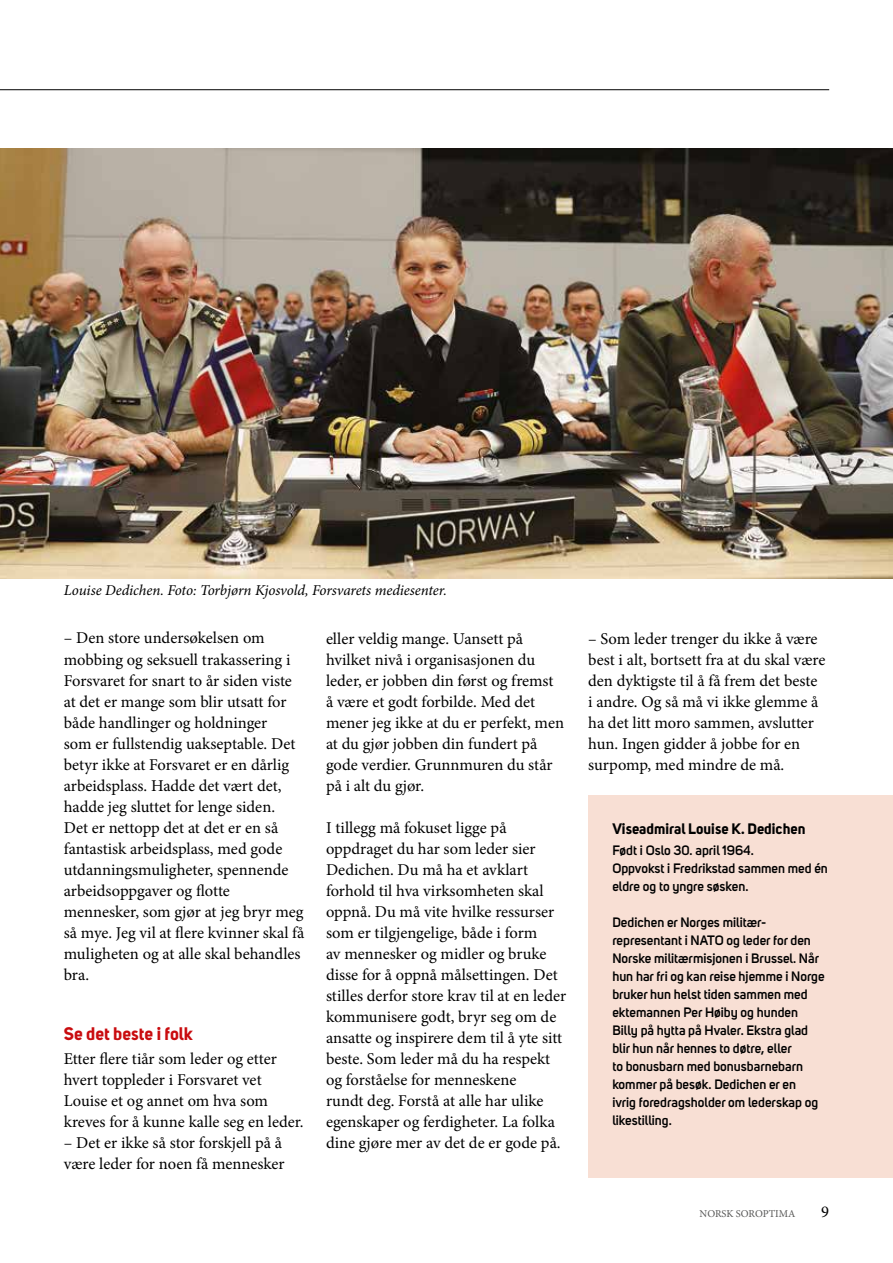
<style>
.page{position:relative;width:893px;height:1263px;background:#fff}
.page>*{position:absolute;margin:0;border:0;box-sizing:border-box;transform-origin:0 0}
.t1{font:700 18px "Uni Sans";color:#c90c0f}
.t2{font:16.5px/21px "Minion Pro";color:#000}
.t3{font:italic 15px "Minion Pro";letter-spacing:-.005em;color:#000}
.t4{font:700 15px "Uni Sans";color:#000}
.t5{font:600 13.5px/18px "Uni Sans";color:#000}
.t6{font:10.5px "Minion Pro";letter-spacing:-.005em;color:#575756}
</style>
<div class="page">
<hr style="left:0;top:89px;width:829px;height:1px;background:#000">
<img style="left:0;top:149px;width:893px;height:429px">
<div style="left:588px;top:796px;width:305px;height:382px;background:#f8dfd4"></div>
<p class="t3" style="left:64px;top:579px;width:385px">Louise Dedichen. Foto: Torbjørn Kjosvold, Forsvarets mediesenter.</p>
<p class="t2" style="left:64px;top:628px;width:242px">– Den store undersøkelsen om mobbing og seksuell trakassering i<br>Forsvaret for snart to år siden viste at det er mange som blir utsatt for både handlinger og holdninger<br>som er fullstendig uakseptable. Det betyr ikke at Forsvaret er en dårlig arbeidsplass. Hadde det vært det, hadde jeg sluttet for lenge siden.<br>Det er nettopp det at det er en så fantastisk arbeidsplass, med gode utdanningsmuligheter, spennende arbeidsoppgaver og flotte mennesker, som gjør at jeg bryr meg så mye. Jeg vil at flere kvinner skal få muligheten og at alle skal behandles bra.</p>
<p class="t1" style="left:64px;top:1022px;width:131px">Se det beste i folk</p>
<p class="t2" style="left:64px;top:1048px;width:241px">Etter flere tiår som leder og etter hvert toppleder i Forsvaret vet<br>Louise et og annet om hva som kreves for å kunne kalle seg en leder.</p>
<p class="t2" style="left:64px;top:1132px;width:222px">– Det er ikke så stor forskjell på å være leder for noen få mennesker</p>
<p class="t2" style="left:326px;top:628px;width:240px">eller veldig mange. Uansett på hvilket nivå i organisasjonen du leder, er jobben din først og fremst å være et godt forbilde. Med det mener jeg ikke at du er perfekt, men at du gjør jobben din fundert på gode verdier. Grunnmuren du står på i alt du gjør.</p>
<p class="t2" style="left:326px;top:817px;width:242px">I tillegg må fokuset ligge på oppdraget du har som leder sier Dedichen. Du må ha et avklart forhold til hva virksomheten skal oppnå. Du må vite hvilke ressurser som er tilgjengelige, både i form<br>av mennesker og midler og bruke disse for å oppnå målsettingen. Det stilles derfor store krav til at en leder kommunisere godt, bryr seg om de ansatte og inspirere dem til å yte sitt beste. Som leder må du ha respekt og forståelse for menneskene<br>rundt deg. Forstå at alle har ulike egenskaper og ferdigheter. La folka dine gjøre mer av det de er gode på.</p>
<p class="t2" style="left:588px;top:628px;width:239px">– Som leder trenger du ikke å være best i alt, bortsett fra at du skal være den dyktigste til å få frem det beste i andre. Og så må vi ikke glemme å ha det litt moro sammen, avslutter hun. Ingen gidder å jobbe for en surpomp, med mindre de må.</p>
<p class="t4" style="left:612px;top:819px;width:195px">Viseadmiral Louise K. Dedichen</p>
<p class="t5" style="left:612px;top:841px;width:217px">Født i Oslo 30. april 1964.<br>Oppvokst i Fredrikstad sammen med én eldre og to yngre søsken.</p>
<p class="t5" style="left:612px;top:913px;width:214px">Dedichen er Norges militær&shy;representant i NATO og leder for den<br>Norske militærmisjonen i Brussel. Når hun har fri og kan reise hjemme i Norge bruker hun helst tiden sammen med ektemannen Per Høiby og hunden<br>Billy på hytta på Hvaler. Ekstra glad blir hun når hennes to døtre, eller<br>to bonusbarn med bonusbarnebarn kommer på besøk. Dedichen er en<br>ivrig foredragsholder om lederskap og likestilling.</p>
<p class="t6" style="left:700px;top:1207px;width:97px">NORSK SOROPTIMA</p>
<p class="t2" style="left:821px;top:1202px;width:9px">9</p>
</div>
